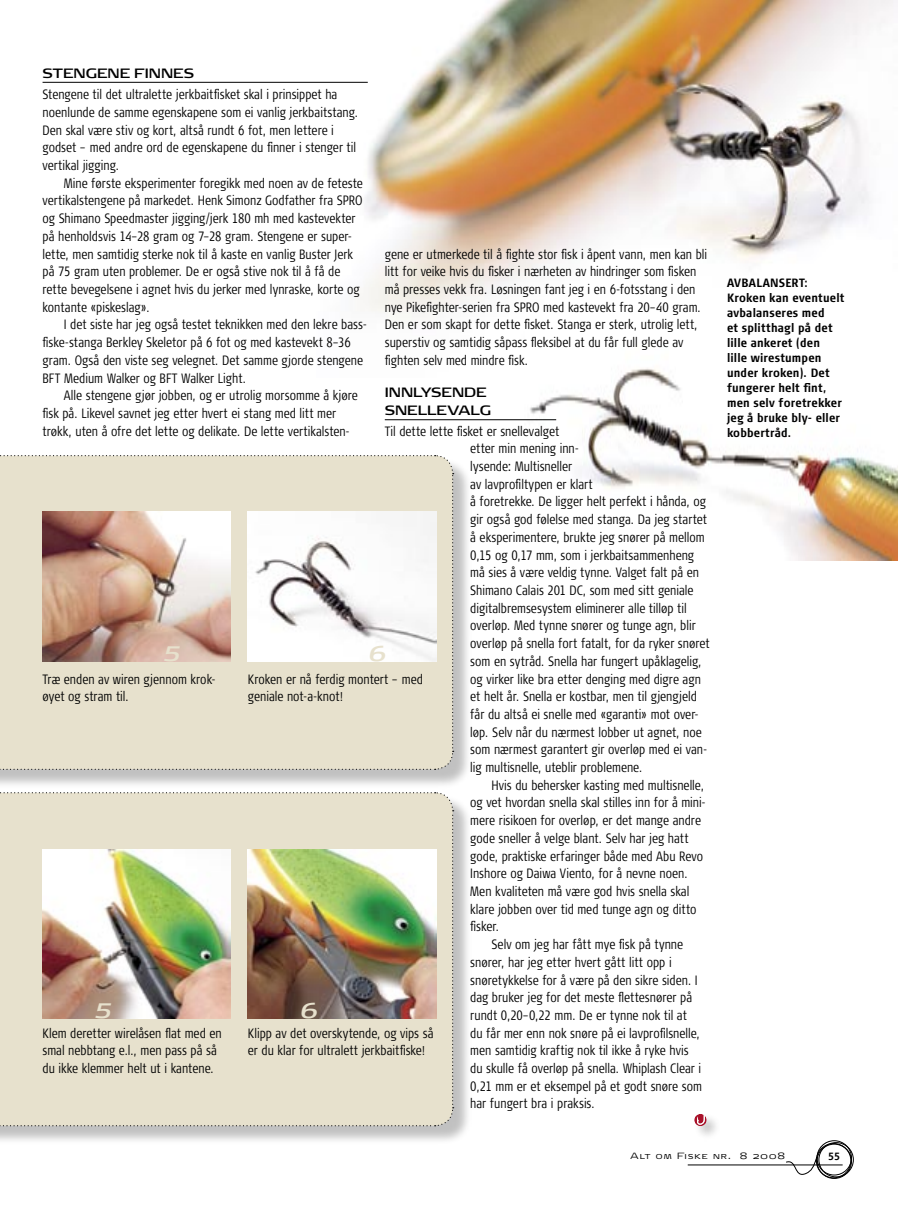
<style>
.page{position:relative;width:898px;height:1208px;background:#fff}
.page>*{position:absolute;margin:0;border:0;box-sizing:border-box;transform-origin:0 0}
.t1{font:italic 21px "Signa Ext Column";color:#e7e1cd}
.t2{font:300 13.5px/17.7px "Signa Cond Column";color:#000;scale:.9 1}
.t3{font:13.5px/17.7px "Signa Ext Caps";color:#000;scale:.94 1}
.t4{font:700 12px/15px "Signa Cond Column";letter-spacing:.02em;color:#000}
.t5{font:700 10.5px "Signa Column";color:#000;scale:.9 1}
.t6{font:300 9px "Signa Ext Caps";letter-spacing:.12em;color:#000}
</style>
<div class="page">
<div style="left:818px;top:1142px;width:35px;height:35px;border:1px solid #000;border-radius:50%"></div>
<div style="left:816px;top:1140px;width:35px;height:35px;border:1px solid #000;border-radius:50%"></div>
<div style="left:816px;top:1144px;width:35px;height:34px;border:1px solid #000;border-radius:50%"></div>
<svg style="left:785px;top:1143px;width:65px;height:35px"></svg>
<hr style="left:687px;top:1164px;width:155px;height:1px;background:#000">
<img style="left:316px;top:0;width:581px;height:318px">
<img style="left:511px;top:306px;width:386px;height:254px">
<hr style="left:43px;top:82px;width:324px;height:1px;background:#000">
<hr style="left:384px;top:419px;width:172px;height:1px;background:#000">
<div style="left:0;top:456px;width:472px;height:333px;background:#000;opacity:.25"></div>
<div style="left:0;top:455px;width:453px;height:315px;background:#e7e1cd"></div>
<div style="left:0;top:793px;width:472px;height:353px;background:#000;opacity:.25"></div>
<div style="left:0;top:792px;width:453px;height:334px;background:#e7e1cd"></div>
<div style="left:691px;top:1111px;width:31px;height:30px;background:#000;opacity:.25"></div>
<svg style="left:693px;top:1113px;width:13px;height:13px"></svg>
<img style="left:43px;top:512px;width:188px;height:149px">
<img style="left:248px;top:512px;width:188px;height:149px">
<img style="left:43px;top:849px;width:188px;height:169px">
<img style="left:248px;top:849px;width:188px;height:169px">
<p class="t3" style="left:43px;top:64px;width:163px">STENGENE FINNES</p>
<p class="t2" style="left:43px;top:86px;width:352px">Stengene til det ultralette jerkbaitfisket skal i prinsippet ha noenlunde de samme egenskapene som ei vanlig jerkbaitstang.<br>Den skal være stiv og kort, altså rundt 6 fot, men lettere i godset – med andre ord de egenskapene du finner i stenger til vertikal jigging.</p>
<p class="t2" style="left:43px;top:174px;width:357px;text-indent:21px">Mine første eksperimenter foregikk med noen av de feteste vertikalstengene på markedet. Henk Simonz Godfather fra SPRO og Shimano Speedmaster jigging/jerk 180 mh med kastevekter på henholdsvis 14–28 gram og 7–28 gram. Stengene er super&shy;lette, men samtidig sterke nok til å kaste en vanlig Buster Jerk på 75 gram uten problemer. De er også stive nok til å få de rette bevegelsene i agnet hvis du jerker med lynraske, korte og kontante «piskeslag».</p>
<p class="t2" style="left:43px;top:316px;width:360px;text-indent:21px">I det siste har jeg også testet teknikken med den lekre bass&shy;fiske-stanga Berkley Skeletor på 6 fot og med kastevekt 8–36 gram. Også den viste seg velegnet. Det samme gjorde stengene BFT Medium Walker og BFT Walker Light.</p>
<p class="t2" style="left:43px;top:387px;width:351px;text-indent:21px">Alle stengene gjør jobben, og er utrolig morsomme å kjøre fisk på. Likevel savnet jeg etter hvert ei stang med litt mer trøkk, uten å ofre det lette og delikate. De lette vertikalsten-</p>
<p class="t2" style="left:384px;top:245px;width:359px">gene er utmerkede til å fighte stor fisk i åpent vann, men kan bli litt for veike hvis du fisker i nærheten av hindringer som fisken må presses vekk fra. Løsningen fant jeg i en 6-fotsstang i den nye Pikefighter-serien fra SPRO med kastevekt fra 20–40 gram.<br>Den er som skapt for dette fisket. Stanga er sterk, utrolig lett, superstiv og samtidig såpass fleksibel at du får full glede av fighten selv med mindre fisk.</p>
<p class="t3" style="left:384px;top:384px;width:110px">INNLYSENDE<br>SNELLEVALG</p>
<p class="t2" style="left:470px;top:422px;width:267px;text-indent:-85px">Til dette lette fisket er snellevalget<br>etter min mening inn-<br>lysende: Multisneller<br>av lavprofiltypen er klart<br>å foretrekke. De ligger helt perfekt i hånda, og gir også god følelse med stanga. Da jeg startet å eksperimentere, brukte jeg snører på mellom 0,15 og 0,17 mm, som i jerkbaitsammenheng må sies å være veldig tynne. Valget falt på en Shimano Calais 201 DC, som med sitt geniale digitalbremsesystem eliminerer alle tilløp til overløp. Med tynne snører og tunge agn, blir overløp på snella fort fatalt, for da ryker snøret som en sytråd. Snella har fungert upåklagelig, og virker like bra etter denging med digre agn et helt år. Snella er kostbar, men til gjengjeld får du altså ei snelle med «garanti» mot over&shy;løp. Selv når du nærmest lobber ut agnet, noe som nærmest garantert gir overløp med ei van&shy;lig multisnelle, uteblir problemene.</p>
<p class="t2" style="left:491px;top:776px;width:237px">Hvis du behersker kasting med multisnelle,</p>
<p class="t2" style="left:470px;top:794px;width:263px">og vet hvordan snella skal stilles inn for å mini-</p>
<p class="t2" style="left:470px;top:811px;width:258px">mere risikoen for overløp, er det mange andre</p>
<p class="t2" style="left:470px;top:829px;width:244px">gode sneller å velge blant. Selv har jeg hatt</p>
<p class="t2" style="left:470px;top:847px;width:260px">gode, praktiske erfaringer både med Abu Revo</p>
<p class="t2" style="left:470px;top:865px;width:243px">Inshore og Daiwa Viento, for å nevne noen.</p>
<p class="t2" style="left:470px;top:882px;width:245px">Men kvaliteten må være god hvis snella skal</p>
<p class="t2" style="left:470px;top:900px;width:253px">klare jobben over tid med tunge agn og ditto</p>
<p class="t2" style="left:470px;top:918px;width:34px">fisker.</p>
<p class="t2" style="left:491px;top:935px;width:214px">Selv om jeg har fått mye fisk på tynne</p>
<p class="t2" style="left:470px;top:953px;width:225px">snører, har jeg etter hvert gått litt opp i</p>
<p class="t2" style="left:470px;top:971px;width:254px">snøretykkelse for å være på den sikre siden. I</p>
<p class="t2" style="left:470px;top:988px;width:248px">dag bruker jeg for det meste flettesnører på</p>
<p class="t2" style="left:470px;top:1006px;width:242px">rundt 0,20–0,22 mm. De er tynne nok til at</p>
<p class="t2" style="left:470px;top:1024px;width:256px">du får mer enn nok snøre på ei lavprofilsnelle,</p>
<p class="t2" style="left:470px;top:1042px;width:244px">men samtidig kraftig nok til ikke å ryke hvis</p>
<p class="t2" style="left:470px;top:1059px;width:258px">du skulle få overløp på snella. Whiplash Clear i</p>
<p class="t2" style="left:470px;top:1077px;width:259px">0,21 mm er et eksempel på et godt snøre som</p>
<p class="t2" style="left:470px;top:1095px;width:140px">har fungert bra i praksis.</p>
<h1 class="t1" style="left:162px;top:641px;width:19px">5</h1>
<h1 class="t1" style="left:367px;top:641px;width:19px">6</h1>
<p class="t2" style="left:43px;top:670px;width:192px">Træ enden av wiren gjennom krok&shy;øyet og stram til.</p>
<p class="t2" style="left:248px;top:670px;width:196px">Kroken er nå ferdig montert – med geniale not-a-knot!</p>
<h1 class="t1" style="left:94px;top:998px;width:19px">5</h1>
<h1 class="t1" style="left:299px;top:998px;width:19px">6</h1>
<p class="t2" style="left:43px;top:1024px;width:200px">Klem deretter wirelåsen flat med en smal nebbtang e.l., men pass på så du ikke klemmer helt ut i kantene.</p>
<p class="t2" style="left:248px;top:1024px;width:208px">Klipp av det overskytende, og vips så er du klar for ultralett jerkbaitfiske!</p>
<p class="t4" style="left:726px;top:275px;width:119px">AVBALANSERT:<br>Kroken kan eventuelt avbalanseres med<br>et splitthagl på det lille ankeret (den<br>lille wirestumpen under kroken). Det fungerer helt fint, men selv foretrekker jeg å bruke bly- eller kobbertråd.</p>
<p class="t6" style="left:630px;top:1150px;width:156px">Alt om Fiske nr. 8 2008</p>
<p class="t5" style="left:827px;top:1150px;width:15px">55</p>
</div>
